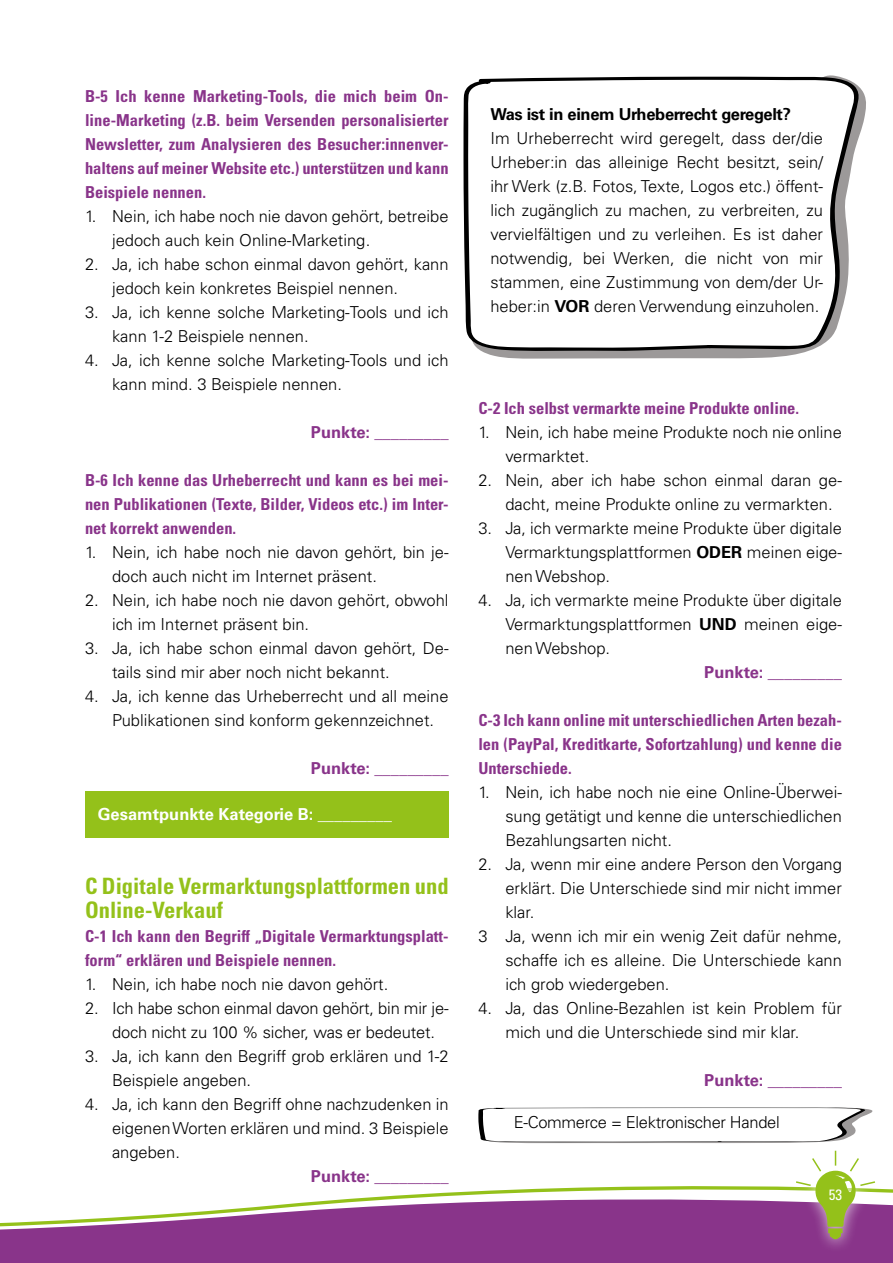
<style>
.page{position:relative;width:893px;height:1263px;background:#fff}
.page>*{position:absolute;margin:0;border:0;box-sizing:border-box;transform-origin:0 0}
.t1{font:700 condensed 22.5px/24px "Univers LT Pro";color:#94c11a}
.t2{font:300 16.5px/24px "Univers LT Pro 45";color:#000}
.t3{font:700 condensed 16.5px/24px "Univers LT Pro";color:#89348a;text-align:justify}
.t4{font:700 16.5px "Univers LT Pro 65";color:#89348a}
.t5{font:700 16.5px "Univers LT Pro 65";letter-spacing:-.02em;color:#000}
.t6{font:700 16.5px "Univers LT Pro 65";color:#fff}
.t7{font:300 16.5px "Univers LT Pro 45";letter-spacing:-.02em;color:#000}
.t8{font:condensed 15px "Univers LT Pro";color:#fff}
.s1{font-family:"Univers LT Pro 65";font-weight:700}
</style>
<div class="page">
<svg style="left:0;top:1186px;width:893px;height:77px;fill:#89348a"></svg>
<div style="left:784px;top:1138px;width:103px;height:114px;background:#fff;opacity:.75"></div>
<svg style="left:794px;top:1151px;width:83px;height:88px"></svg>
<div style="left:85px;top:791px;width:364px;height:47px;background:#94c11a"></div>
<svg style="left:483px;top:75px;width:383px;height:284px"></svg>
<svg style="left:463px;top:76px;width:396px;height:276px"></svg>
<svg style="left:478px;top:1107px;width:396px;height:36px"></svg>
<p class="t3" style="left:85px;top:84px;width:365px">B-5 Ich kenne Marketing-Tools, die mich beim On&shy;line-Marketing (z.B. beim Versenden personalisierter Newsletter, zum Analysieren des Besucher:innenver&shy;haltens auf meiner Website etc.) unterstützen und kann Beispiele nennen.</p>
<p class="t2" style="left:112px;top:204px;width:338px;text-indent:-27px">1. Nein, ich habe noch nie davon gehört, betreibe jedoch auch kein Online-Marketing.</p>
<p class="t2" style="left:112px;top:252px;width:338px;text-indent:-27px">2. Ja, ich habe schon einmal davon gehört, kann jedoch kein konkretes Beispiel nennen.</p>
<p class="t2" style="left:112px;top:300px;width:338px;text-indent:-27px">3. Ja, ich kenne solche Marketing-Tools und ich kann 1-2 Beispiele nennen.</p>
<p class="t2" style="left:112px;top:348px;width:338px;text-indent:-27px">4. Ja, ich kenne solche Marketing-Tools und ich kann mind. 3 Beispiele nennen.</p>
<p class="t4" style="left:311px;top:421px;width:139px">Punkte: _________</p>
<p class="t3" style="left:85px;top:468px;width:365px">B-6 Ich kenne das Urheberrecht und kann es bei mei&shy;nen Publikationen (Texte, Bilder, Videos etc.) im Inter&shy;net korrekt anwenden.</p>
<p class="t2" style="left:112px;top:540px;width:338px;text-indent:-27px">1. Nein, ich habe noch nie davon gehört, bin je&shy;doch auch nicht im Internet präsent.</p>
<p class="t2" style="left:112px;top:588px;width:338px;text-indent:-27px">2. Nein, ich habe noch nie davon gehört, obwohl ich im Internet präsent bin.</p>
<p class="t2" style="left:112px;top:636px;width:338px;text-indent:-27px">3. Ja, ich habe schon einmal davon gehört, De&shy;tails sind mir aber noch nicht bekannt.</p>
<p class="t2" style="left:112px;top:684px;width:338px;text-indent:-27px">4. Ja, ich kenne das Urheberrecht und all meine<br>Publikationen sind konform gekennzeichnet.</p>
<p class="t4" style="left:311px;top:757px;width:139px">Punkte: _________</p>
<p class="t6" style="left:98px;top:803px;width:296px">Gesamtpunkte Kategorie B: _________</p>
<h1 class="t1" style="left:85px;top:874px;width:365px">C Digitale Vermarktungsplattformen und<br>Online-Verkauf</h1>
<p class="t3" style="left:85px;top:924px;width:365px">C-1 Ich kann den Begriff „Digitale Vermarktungsplatt&shy;form“ erklären und Beispiele nennen.</p>
<p class="t2" style="left:85px;top:972px;width:305px">1. Nein, ich habe noch nie davon gehört.</p>
<p class="t2" style="left:112px;top:996px;width:338px;text-indent:-27px">2. Ich habe schon einmal davon gehört, bin mir je&shy;doch nicht zu 100 % sicher, was er bedeutet.</p>
<p class="t2" style="left:112px;top:1044px;width:338px;text-indent:-27px">3. Ja, ich kann den Begriff grob erklären und 1-2<br>Beispiele angeben.</p>
<p class="t2" style="left:112px;top:1092px;width:338px;text-align:justify;text-indent:-27px">4. Ja, ich kann den Begriff ohne nachzudenken in eigenen Worten erklären und mind. 3 Beispiele angeben.</p>
<p class="t4" style="left:311px;top:1165px;width:139px">Punkte: _________</p>
<p class="t5" style="left:490px;top:103px;width:302px">Was ist in einem Urheberrecht geregelt?</p>
<p class="t2" style="left:490px;top:126px;width:334px;text-align:justify">Im Urheberrecht wird geregelt, dass der/die Urheber:in das alleinige Recht besitzt, sein/ ihr Werk (z.B. Fotos, Texte, Logos etc.) öffent&shy;lich zugänglich zu machen, zu verbreiten, zu vervielfältigen und zu verleihen. Es ist daher notwendig, bei Werken, die nicht von mir stammen, eine Zustimmung von dem/der Ur&shy;heber:in <span class="s1">VOR</span> deren Verwendung einzuholen.</p>
<p class="t3" style="left:478px;top:396px;width:322px">C-2 Ich selbst vermarkte meine Produkte online.</p>
<p class="t2" style="left:505px;top:420px;width:338px;text-indent:-27px">1. Nein, ich habe meine Produkte noch nie online vermarktet.</p>
<p class="t2" style="left:505px;top:468px;width:338px;text-indent:-27px">2. Nein, aber ich habe schon einmal daran ge&shy;dacht, meine Produkte online zu vermarkten.</p>
<p class="t2" style="left:505px;top:516px;width:338px;text-align:justify;text-indent:-27px">3. Ja, ich vermarkte meine Produkte über digitale Vermarktungsplattformen <span class="s1">ODER</span> meinen eige&shy;nen Webshop.</p>
<p class="t2" style="left:505px;top:588px;width:338px;text-align:justify;text-indent:-27px">4. Ja, ich vermarkte meine Produkte über digitale Vermarktungsplattformen <span class="s1">UND</span> meinen eige&shy;nen Webshop.</p>
<p class="t4" style="left:704px;top:661px;width:139px">Punkte: _________</p>
<p class="t3" style="left:478px;top:708px;width:365px">C-3 Ich kann online mit unterschiedlichen Arten bezah&shy;len (PayPal, Kreditkarte, Sofortzahlung) und kenne die Unterschiede.</p>
<p class="t2" style="left:505px;top:780px;width:338px;text-align:justify;text-indent:-27px">1. Nein, ich habe noch nie eine Online-Überwei&shy;sung getätigt und kenne die unterschiedlichen Bezahlungsarten nicht.</p>
<p class="t2" style="left:478px;top:852px;width:365px">2. Ja, wenn mir eine andere Person den Vorgang</p>
<p class="t2" style="left:505px;top:876px;width:338px">erklärt. Die Unterschiede sind mir nicht immer</p>
<p class="t2" style="left:505px;top:900px;width:31px">klar.</p>
<p class="t2" style="left:478px;top:924px;width:365px">3 Ja, wenn ich mir ein wenig Zeit dafür nehme,</p>
<p class="t2" style="left:505px;top:948px;width:338px">schaffe ich es alleine. Die Unterschiede kann</p>
<p class="t2" style="left:505px;top:972px;width:166px">ich grob wiedergeben.</p>
<p class="t2" style="left:505px;top:996px;width:338px;text-indent:-27px">4. Ja, das Online-Bezahlen ist kein Problem für mich und die Unterschiede sind mir klar.</p>
<p class="t4" style="left:704px;top:1069px;width:139px">Punkte: _________</p>
<p class="t7" style="left:514px;top:1111px;width:267px">E-Commerce = Elektronischer Handel</p>
<p class="t8" style="left:829px;top:1185px;width:15px">53</p>
</div>
